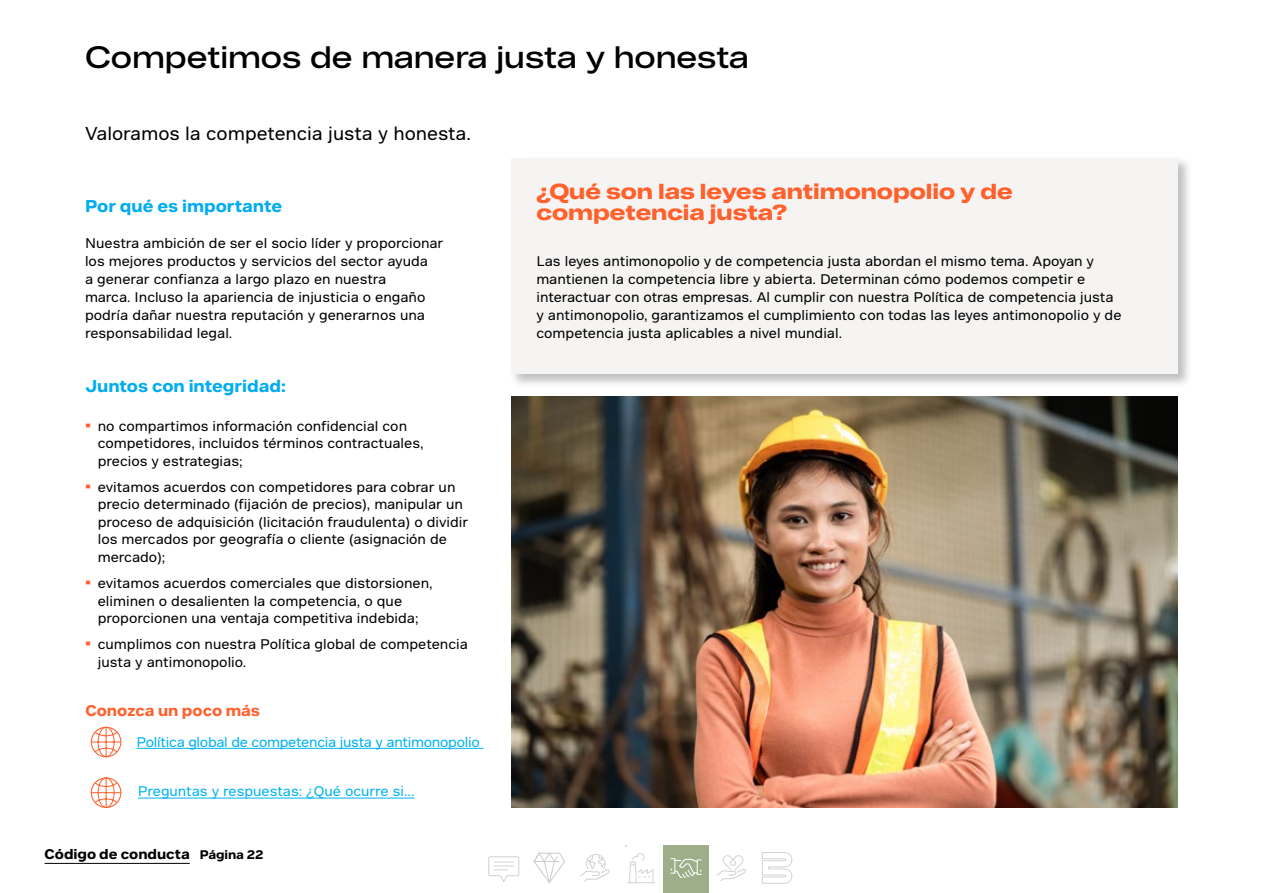
<style>
.page{position:relative;width:1263px;height:893px;background:#fff}
.page>*{position:absolute;margin:0;border:0;box-sizing:border-box;transform-origin:0 0}
.Title_X_X_-_Black_reg{font:30px "Bekaert Headline";color:#000}
.BRO_Title_white_post_it{font:700 21px/21px "Bekaert Headline";color:#ff602c}
.BRO_Intro_text{font:18px "Bekaert Text";color:#000}
.Subtitle_-_Cyan_Bold_pt_11{font:700 16.5px "Bekaert Text";color:#01adef}
.Subtitle_-_Orange_Bold_pt_10{font:700 15px "Bekaert Text";color:#ff602c}
.BRO_Body_text{font:13.5px/18px "Bekaert Text";color:#000}
.BRO_url{font:13.5px "Bekaert Text";letter-spacing:-.02em;color:#00b3f0}
.BRO_url-2{font:13.5px "Bekaert Text";color:#00b3f0}
.t1{font:700 13.5px "Bekaert Text";color:#000}
.s1{font-weight:700;font-size:16.5px;color:#ff602c}
.s2{font-size:12px}
</style>
<div class="page">
<div style="left:509px;top:156px;width:683px;height:232px;background:#000;opacity:.25"></div>
<div style="left:511px;top:158px;width:667px;height:216px;background:#f5f4f2"></div>
<hr style="left:136px;top:748px;width:347px;height:1px;background:#00b3f0">
<svg style="left:91px;top:727px;width:30px;height:30px"></svg>
<img style="left:511px;top:396px;width:667px;height:412px">
<hr style="left:138px;top:798px;width:276px;height:1px;background:#00b3f0">
<svg style="left:91px;top:777px;width:30px;height:31px"></svg>
<svg style="left:488px;top:856px;width:32px;height:26px"></svg>
<svg style="left:533px;top:852px;width:32px;height:31px"></svg>
<svg style="left:627px;top:853px;width:28px;height:31px"></svg>
<svg style="left:717px;top:855px;width:29px;height:26px"></svg>
<svg style="left:762px;top:852px;width:30px;height:32px"></svg>
<svg style="left:580px;top:854px;width:30px;height:28px"></svg>
<div style="left:663px;top:845px;width:46px;height:48px;background:#9dae89"></div>
<svg style="left:670px;top:858px;width:32px;height:20px"></svg>
<hr style="left:45px;top:863px;width:145px;height:1px;background:#000">
<p class="Title_X_X_-_Black_reg" style="left:85px;top:38px;width:665px">Competimos de manera justa y honesta</p>
<p class="BRO_Intro_text" style="left:85px;top:122px;width:387px">Valoramos la competencia justa y honesta.</p>
<p class="Subtitle_-_Cyan_Bold_pt_11" style="left:85px;top:195px;width:199px">Por qué es importante</p>
<p class="BRO_Body_text" style="left:85px;top:234px;width:360px">Nuestra ambición de ser el socio líder y proporcionar los mejores productos y servicios del sector ayuda<br>a generar confianza a largo plazo en nuestra<br>marca. Incluso la apariencia de injusticia o engaño podría dañar nuestra reputación y generarnos una responsabilidad legal.</p>
<p class="Subtitle_-_Cyan_Bold_pt_11" style="left:85px;top:375px;width:202px">Juntos con integridad:</p>
<p class="BRO_Body_text" style="left:98px;top:417px;width:327px;line-height:17.5px;text-indent:-13px"><span class="s1">•</span> no compartimos información confidencial con competidores, incluidos términos contractuales, precios y estrategias;</p>
<p class="BRO_Body_text" style="left:98px;top:478px;width:372px;line-height:17.5px;text-indent:-13px"><span class="s1">•</span> evitamos acuerdos con competidores para cobrar un precio determinado (fijación de precios), manipular un proceso de adquisición (licitación fraudulenta) o dividir los mercados por geografía o cliente (asignación de mercado);</p>
<p class="BRO_Body_text" style="left:98px;top:574px;width:336px;line-height:17.5px;text-indent:-13px"><span class="s1">•</span> evitamos acuerdos comerciales que distorsionen, eliminen o desalienten la competencia, o que proporcionen una ventaja competitiva indebida;</p>
<p class="BRO_Body_text" style="left:98px;top:635px;width:372px;line-height:17.5px;text-indent:-13px"><span class="s1">•</span> cumplimos con nuestra Política global de competencia justa y antimonopolio.</p>
<p class="Subtitle_-_Orange_Bold_pt_10" style="left:85px;top:701px;width:176px">Conozca un poco más</p>
<p class="BRO_url" style="left:136px;top:733px;width:345px">Política global de competencia justa y antimonopolio</p>
<p class="BRO_url-2" style="left:138px;top:783px;width:278px">Preguntas y respuestas: ¿Qué ocurre si...</p>
<p class="t1" style="left:45px;top:845px;width:220px">Código de conducta <span class="s2">Página 22</span></p>
<p class="BRO_Title_white_post_it" style="left:536px;top:181px;width:478px">¿Qué son las leyes antimonopolio y de competencia justa?</p>
<p class="BRO_Body_text" style="left:536px;top:252px;width:586px">Las leyes antimonopolio y de competencia justa abordan el mismo tema. Apoyan y mantienen la competencia libre y abierta. Determinan cómo podemos competir e interactuar con otras empresas. Al cumplir con nuestra Política de competencia justa y antimonopolio, garantizamos el cumplimiento con todas las leyes antimonopolio y de competencia justa aplicables a nivel mundial.</p>
</div>
